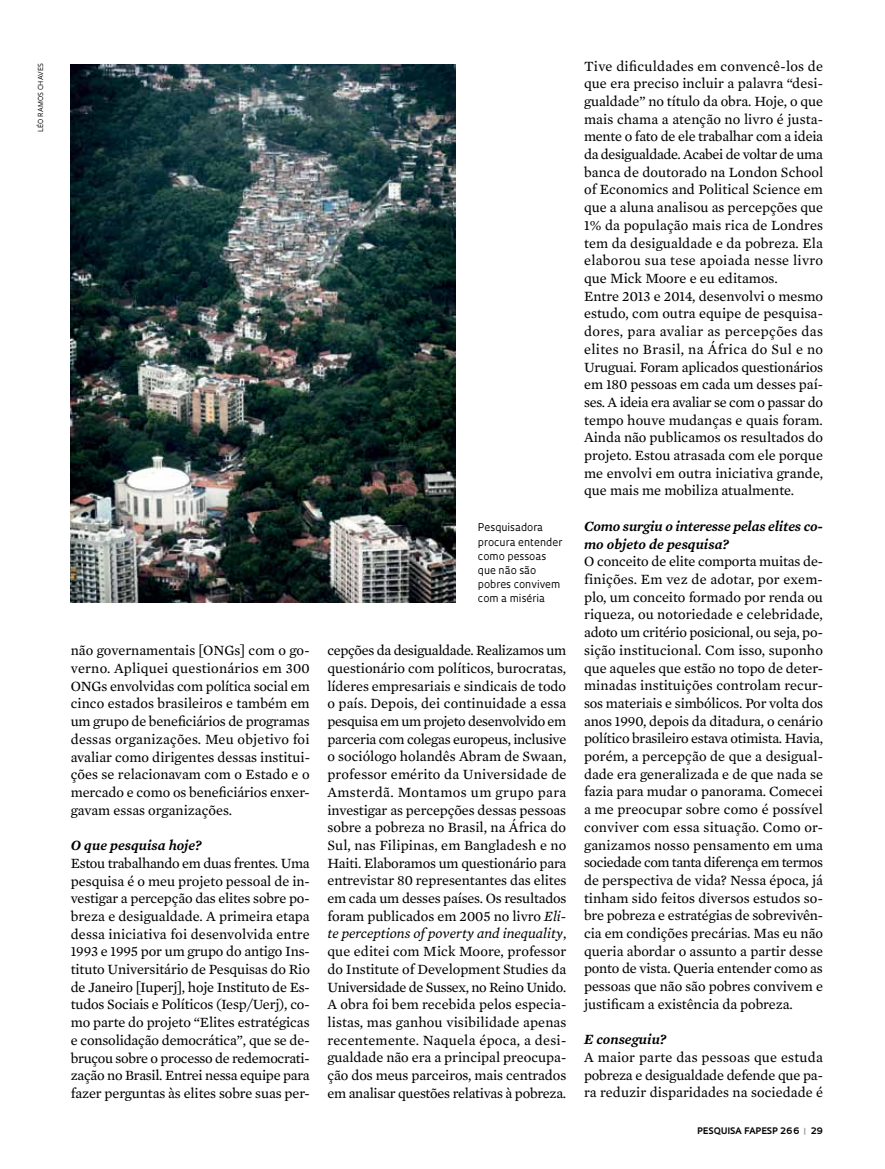
<style>
.page{position:relative;width:885px;height:1169px;background:#fff}
.page>*{position:absolute;margin:0;border:0;box-sizing:border-box;transform-origin:0 0}
.t1{font:14.4px/17.7px "Mercury Text G2";color:#000;text-align:justify}
.t2{font:italic 600 14.4px/17.7px "Mercury Text G2";letter-spacing:-.005em;color:#000}
.t3{font:10.35px/14.1px "Oculum";color:#000}
.t4{font:700 8.7px "Oculum";letter-spacing:.01em;color:#000}
.t5{font:6.75px "Oculum";letter-spacing:.02em;color:#000}
.s1{font-style:italic}
.s2{color:#939598}
</style>
<div class="page">
<img style="left:71px;top:64px;width:385px;height:538px">
<p class="t5" style="left:36px;top:132px;width:69px;rotate:-90deg">léo ram os chaves</p>
<p class="t1" style="left:71px;top:641px;width:241px">não governamentais [ONGs] com o go&shy;verno. Apliquei questionários em 300<br>ONGs envolvidas com política social em cinco estados brasileiros e também em um grupo de beneficiários de programas dessas organizações. Meu objetivo foi avaliar como dirigentes dessas institui&shy;ções se relacionavam com o Estado e o mercado e como os beneficiários enxer&shy;gavam essas organizações.</p>
<p class="t2" style="left:71px;top:835px;width:132px">O que pesquisa hoje?</p>
<p class="t1" style="left:71px;top:853px;width:241px">Estou trabalhando em duas frentes. Uma pesquisa é o meu projeto pessoal de in&shy;vestigar a percepção das elites sobre po&shy;breza e desigualdade. A primeira etapa dessa iniciativa foi desenvolvida entre 1993 e 1995 por um grupo do antigo Ins&shy;tituto Universitário de Pesquisas do Rio de Janeiro [Iuperj], hoje Instituto de Es&shy;tudos Sociais e Políticos (Iesp/Uerj), co&shy;mo parte do projeto “Elites estratégicas e consolidação democrática”, que se de&shy;bruçou sobre o processo de redemocrati&shy;zação no Brasil. Entrei nessa equipe para fazer perguntas às elites sobre suas per-</p>
<p class="t3" style="left:478px;top:520px;width:86px">Pesquisadora procura entender como pessoas que não são pobres convivem com a miséria</p>
<p class="t1" style="left:327px;top:641px;width:241px">cepções da desigualdade. Realizamos um questionário com políticos, burocratas, líderes empresariais e sindicais de todo o país. Depois, dei continuidade a essa pesquisa em um projeto desenvolvido em parceria com colegas europeus, inclusive o sociólogo holandês Abram de Swaan, professor emérito da Universidade de Amsterdã. Montamos um grupo para investigar as percepções dessas pessoas sobre a pobreza no Brasil, na África do Sul, nas Filipinas, em Bangladesh e no Haiti. Elaboramos um questionário para entrevistar 80 representantes das elites em cada um desses países. Os resultados foram publicados em 2005 no livro <span class="s1">Eli&shy;te perceptions of poverty and inequality</span>, que editei com Mick Moore, professor do Institute of Development Studies da Universidade de Sussex, no Reino Unido<span class="s1">.<br></span>A obra foi bem recebida pelos especia&shy;listas, mas ganhou visibilidade apenas recentemente. Naquela época, a desi&shy;gualdade não era a principal preocupa&shy;ção dos meus parceiros, mais centrados em analisar questões relativas à pobreza.</p>
<p class="t1" style="left:584px;top:56px;width:241px;text-align:left">Tive dificuldades em convencê-los de que era preciso incluir a palavra “desi&shy;gualdade” no título da obra. Hoje, o que mais chama a atenção no livro é justa&shy;mente o fato de ele trabalhar com a ideia da desigualdade. Acabei de voltar de uma banca de doutorado na London School of Economics and Political Science em que a aluna analisou as percepções que 1% da população mais rica de Londres tem da desigualdade e da pobreza. Ela elaborou sua tese apoiada nesse livro que Mick Moore e eu editamos.<br>Entre 2013 e 2014, desenvolvi o mesmo estudo, com outra equipe de pesquisa&shy;dores, para avaliar as percepções das elites no Brasil, na África do Sul e no Uruguai. Foram aplicados questionários em 180 pessoas em cada um desses paí&shy;ses. A ideia era avaliar se com o passar do tempo houve mudanças e quais foram.<br>Ainda não publicamos os resultados do projeto. Estou atrasada com ele porque me envolvi em outra iniciativa grande, que mais me mobiliza atualmente.</p>
<p class="t2" style="left:584px;top:516px;width:240px">Como surgiu o interesse pelas elites co&shy;mo objeto de pesquisa?</p>
<p class="t1" style="left:584px;top:552px;width:241px">O conceito de elite comporta muitas de&shy;finições. Em vez de adotar, por exem&shy;plo, um conceito formado por renda ou riqueza, ou notoriedade e celebridade, adoto um critério posicional, ou seja, po&shy;sição institucional. Com isso, suponho que aqueles que estão no topo de deter&shy;minadas instituições controlam recur&shy;sos materiais e simbólicos. Por volta dos anos 1990, depois da ditadura, o cenário político brasileiro estava otimista. Havia, porém, a percepção de que a desigual&shy;dade era generalizada e de que nada se fazia para mudar o panorama. Comecei a me preocupar sobre como é possível conviver com essa situação. Como or&shy;ganizamos nosso pensamento em uma sociedade com tanta diferença em termos de perspectiva de vida? Nessa época, já tinham sido feitos diversos estudos so&shy;bre pobreza e estratégias de sobrevivên&shy;cia em condições precárias. Mas eu não queria abordar o assunto a partir desse ponto de vista. Queria entender como as pessoas que não são pobres convivem e justificam a existência da pobreza.</p>
<p class="t2" style="left:584px;top:1030px;width:84px">E conseguiu?</p>
<p class="t1" style="left:584px;top:1047px;width:241px">A maior parte das pessoas que estuda pobreza e desigualdade defende que pa&shy;ra reduzir disparidades na sociedade é</p>
<p class="t4" style="left:697px;top:1124px;width:7px">PES</p>
<p class="t4" style="left:714px;top:1124px;width:14px">QUISA</p>
<p class="t4" style="left:744px;top:1124px;width:7px">FAPESP</p>
<p class="t4" style="left:780px;top:1124px;width:44px">266 <span class="s2">|</span> 29</p>
</div>
